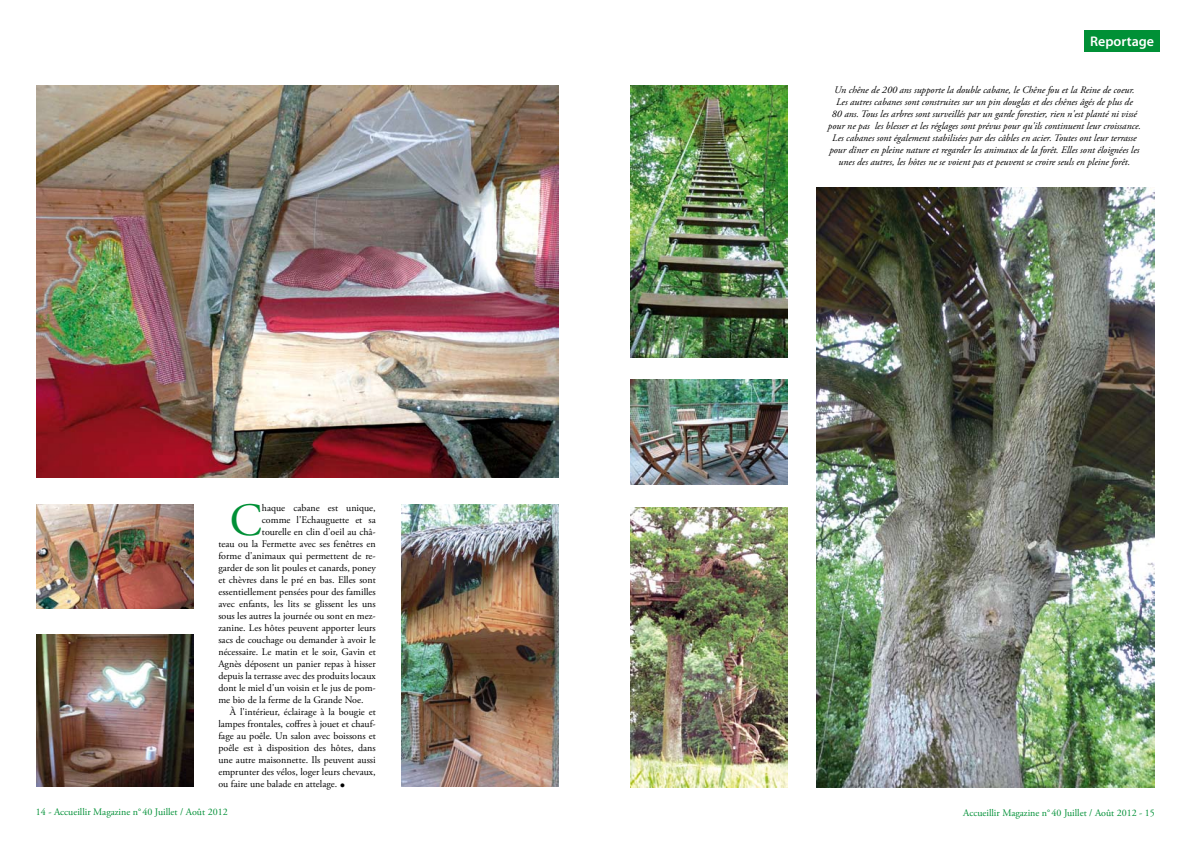
<style>
.page{position:relative;width:1191px;height:842px;background:#fff}
.page>*{position:absolute;margin:0;border:0;box-sizing:border-box;transform-origin:0 0}
.t1{font:46.2px "Adobe Garamond Pro";color:#009036}
.t2{font:600 14px "Myriad Pro";color:#fff}
.t3{font:10px "Adobe Garamond Pro";color:#000}
.t4{font:italic 10px/12px "Adobe Garamond Pro";color:#000;text-align:center}
.t5{font:10px "Adobe Garamond Pro";color:#009036}
</style>
<div class="page">
<div style="left:1084px;top:30px;width:75px;height:22px;background:#009036"></div>
<img style="left:36px;top:86px;width:522px;height:391px">
<img style="left:630px;top:380px;width:157px;height:104px">
<img style="left:36px;top:504px;width:157px;height:105px">
<img style="left:630px;top:508px;width:157px;height:279px">
<img style="left:36px;top:634px;width:157px;height:153px">
<img style="left:402px;top:504px;width:157px;height:283px">
<img style="left:817px;top:188px;width:337px;height:599px">
<img style="left:630px;top:86px;width:157px;height:272px">
<h1 class="t1" style="left:230px;top:493px;width:34px">C</h1>
<p class="t3" style="left:262px;top:502px;width:115px">haque cabane est unique,</p>
<p class="t3" style="left:262px;top:514px;width:115px">comme l'Echauguette et sa</p>
<p class="t3" style="left:262px;top:526px;width:115px">tourelle en clin d'oeil au châ-</p>
<p class="t3" style="left:218px;top:538px;width:159px">teau ou la Fermette avec ses fenêtres en</p>
<p class="t3" style="left:218px;top:550px;width:159px">forme d'animaux qui permettent de re-</p>
<p class="t3" style="left:218px;top:562px;width:159px">garder de son lit poules et canards, poney</p>
<p class="t3" style="left:218px;top:574px;width:159px">et chèvres dans le pré en bas. Elles sont</p>
<p class="t3" style="left:218px;top:586px;width:159px">essentiellement pensées pour des familles</p>
<p class="t3" style="left:218px;top:598px;width:159px">avec enfants, les lits se glissent les uns</p>
<p class="t3" style="left:218px;top:610px;width:159px">sous les autres la journée ou sont en mez-</p>
<p class="t3" style="left:218px;top:622px;width:159px">zanine. Les hôtes peuvent apporter leurs</p>
<p class="t3" style="left:218px;top:634px;width:159px">sacs de couchage ou demander à avoir le</p>
<p class="t3" style="left:218px;top:646px;width:159px">nécessaire. Le matin et le soir, Gavin et</p>
<p class="t3" style="left:218px;top:658px;width:159px">Agnès déposent un panier repas à hisser</p>
<p class="t3" style="left:218px;top:670px;width:159px">depuis la terrasse avec des produits locaux</p>
<p class="t3" style="left:218px;top:682px;width:159px">dont le miel d'un voisin et le jus de pom-</p>
<p class="t3" style="left:218px;top:694px;width:147px">me bio de la ferme de la Grande Noe.</p>
<p class="t3" style="left:230px;top:706px;width:147px">à l'intérieur, éclairage à la bougie et</p>
<p class="t3" style="left:218px;top:718px;width:159px">lampes frontales, coffres à jouet et chauf-</p>
<p class="t3" style="left:218px;top:730px;width:159px">fage au poêle. Un salon avec boissons et</p>
<p class="t3" style="left:218px;top:742px;width:159px">poêle est à disposition des hôtes, dans</p>
<p class="t3" style="left:218px;top:754px;width:159px">une autre maisonnette. Ils peuvent aussi</p>
<p class="t3" style="left:218px;top:766px;width:159px">emprunter des vélos, loger leurs chevaux,</p>
<p class="t3" style="left:218px;top:778px;width:120px">ou faire une balade en attelage.</p>
<h2 class="t2" style="left:1090px;top:32px;width:65px">Reportage</h2>
<p class="t4" style="left:828px;top:84px;width:314px">Un chêne de 200 ans supporte la double cabane, le Chêne fou et la Reine de coeur.<br>Les autres cabanes sont construites sur un pin douglas et des chênes âgés de plus de<br>80 ans. Tous les arbres sont surveillés par un garde forestier, rien n'est planté ni vissé pour ne pas les blesser et les réglages sont prévus pour qu'ils continuent leur croissance.<br>Les cabanes sont également stabilisées par des câbles en acier. Toutes ont leur terrasse pour dîner en pleine nature et regarder les animaux de la forêt. Elles sont éloignées les unes des autres, les hôtes ne se voient pas et peuvent se croire seuls en pleine forêt.</p>
<p class="t5" style="left:36px;top:806px;width:193px">14 - Accueillir Magazine n° 40 Juillet / Août 2012</p>
<p class="t5" style="left:963px;top:807px;width:193px">Accueillir Magazine n°40 Juillet / Août 2012 - 15</p>
</div>
